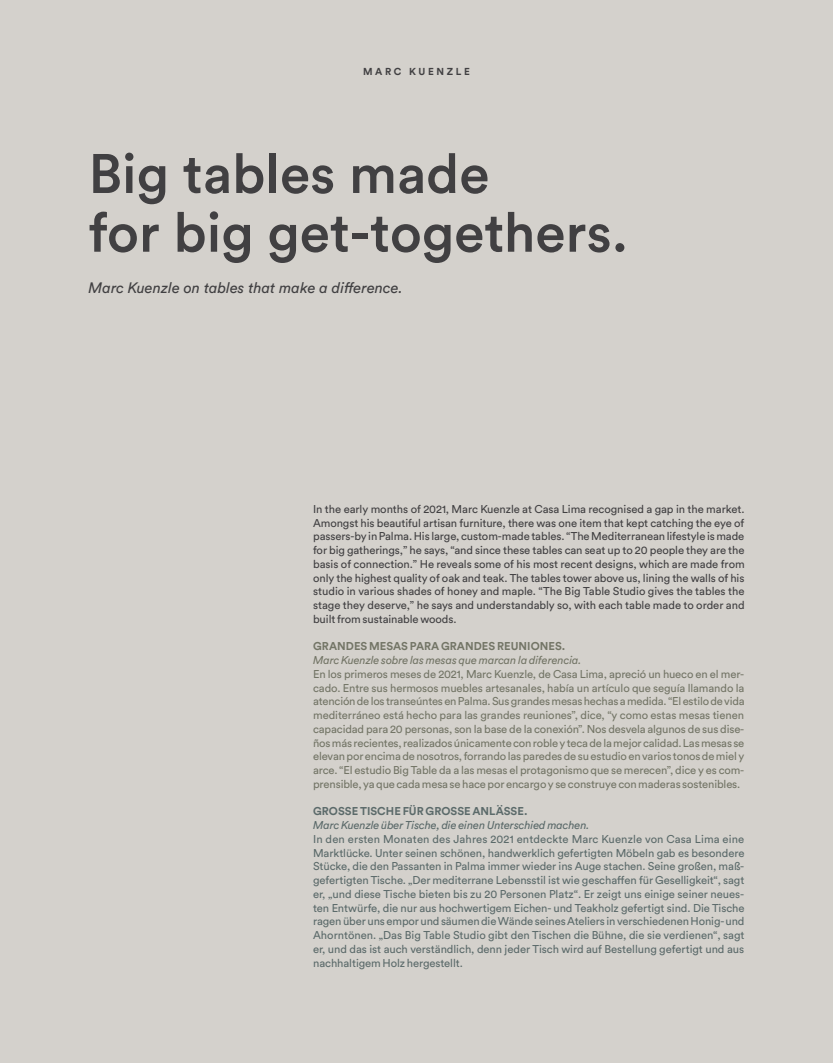
<style>
.page{position:relative;width:833px;height:1063px;background:#d4d1cc}
.page>*{position:absolute;margin:0;border:0;box-sizing:border-box;transform-origin:0 0}
.t1{font:500 55px "Circular Std";color:#414042}
.t2{font:italic 15px "Circular Std";color:#414042}
.p_text_DE{font:11.25px/13.8px "Circular Std";letter-spacing:-.005em;color:#5b6a6a;text-align:justify}
.p_text_ES{font:11.25px/13.8px "Circular Std";letter-spacing:-.015em;color:#737566;text-align:justify}
.p_text_EN{font:11.25px/13.8px "Circular Std";letter-spacing:-.005em;color:#414042;text-align:justify}
.p_text_DE-2{font:italic 11.25px "Circular Std";letter-spacing:-.01em;color:#5b6a6a}
.p_text_ES-2{font:italic 11.25px "Circular Std";letter-spacing:-.01em;color:#737566}
.p_text_ES-3{font:700 11.25px "Circular Std";letter-spacing:.005em;color:#737566}
.p_text_DE-3{font:700 11.25px "Circular Std";letter-spacing:.005em;color:#5b6a6a}
.t3{font:700 10px "Circular Std";letter-spacing:.26em;color:#414042}
</style>
<div class="page">
<p class="t3" style="left:363px;top:65px;width:108px">MARC KUENZLE</p>
<p class="t1" style="left:89px;top:139px;width:402px">Big tables made</p>
<p class="t1" style="left:89px;top:198px;width:541px">for big get-togethers.</p>
<p class="t2" style="left:89px;top:278px;width:315px">Marc Kuenzle on tables that make a difference.</p>
<p class="p_text_EN" style="left:313px;top:502px;width:433px">In the early months of 2021, Marc Kuenzle at Casa Lima recognised a gap in the market.<br>Amongst his beautiful artisan furniture, there was one item that kept catching the eye of passers-by in Palma. His large, custom-made tables. “The Mediterranean lifestyle is made for big gatherings,” he says, “and since these tables can seat up to 20 people they are the basis of connection.” He reveals some of his most recent designs, which are made from only the highest quality of oak and teak. The tables tower above us, lining the walls of his studio in various shades of honey and maple. “The Big Table Studio gives the tables the stage they deserve,” he says and understandably so, with each table made to order and built from sustainable woods.</p>
<p class="p_text_ES-3" style="left:313px;top:639px;width:253px">GRANDES MESAS PARA GRANDES REUNIONES.</p>
<p class="p_text_ES-2" style="left:313px;top:653px;width:270px">Marc Kuenzle sobre las mesas que marcan la diferencia.</p>
<p class="p_text_ES" style="left:313px;top:667px;width:433px">En los primeros meses de 2021, Marc Kuenzle, de Casa Lima, apreció un hueco en el mer&shy;cado. Entre sus hermosos muebles artesanales, había un artículo que seguía llamando la atención de los transeúntes en Palma. Sus grandes mesas hechas a medida. “El estilo de vida mediterráneo está hecho para las grandes reuniones”, dice, “y como estas mesas tienen capacidad para 20 personas, son la base de la conexión”. Nos desvela algunos de sus dise&shy;ños más recientes, realizados únicamente con roble y teca de la mejor calidad. Las mesas se elevan por encima de nosotros, forrando las paredes de su estudio en varios tonos de miel y arce. “El estudio Big Table da a las mesas el protagonismo que se merecen”, dice y es com&shy;prensible, ya que cada mesa se hace por encargo y se construye con maderas sostenibles.</p>
<p class="p_text_DE-3" style="left:313px;top:804px;width:216px">GROSSE TISCHE FÜR GROSSE ANLÄSSE.</p>
<p class="p_text_DE-2" style="left:313px;top:818px;width:278px">Marc Kuenzle über Tische, die einen Unterschied machen.</p>
<p class="p_text_DE" style="left:313px;top:832px;width:433px">In den ersten Monaten des Jahres 2021 entdeckte Marc Kuenzle von Casa Lima eine Marktlücke. Unter seinen schönen, handwerklich gefertigten Möbeln gab es besondere Stücke, die den Passanten in Palma immer wieder ins Auge stachen. Seine großen, maß&shy;gefertigten Tische. „Der mediterrane Lebensstil ist wie geschaffen für Geselligkeit“, sagt er, „und diese Tische bieten bis zu 20 Personen Platz“. Er zeigt uns einige seiner neues&shy;ten Entwürfe, die nur aus hochwertigem Eichen- und Teakholz gefertigt sind. Die Tische ragen über uns empor und säumen die Wände seines Ateliers in verschiedenen Honig- und Ahorntönen. „Das Big Table Studio gibt den Tischen die Bühne, die sie verdienen“, sagt er, und das ist auch verständlich, denn jeder Tisch wird auf Bestellung gefertigt und aus nachhaltigem Holz hergestellt.</p>
</div>
